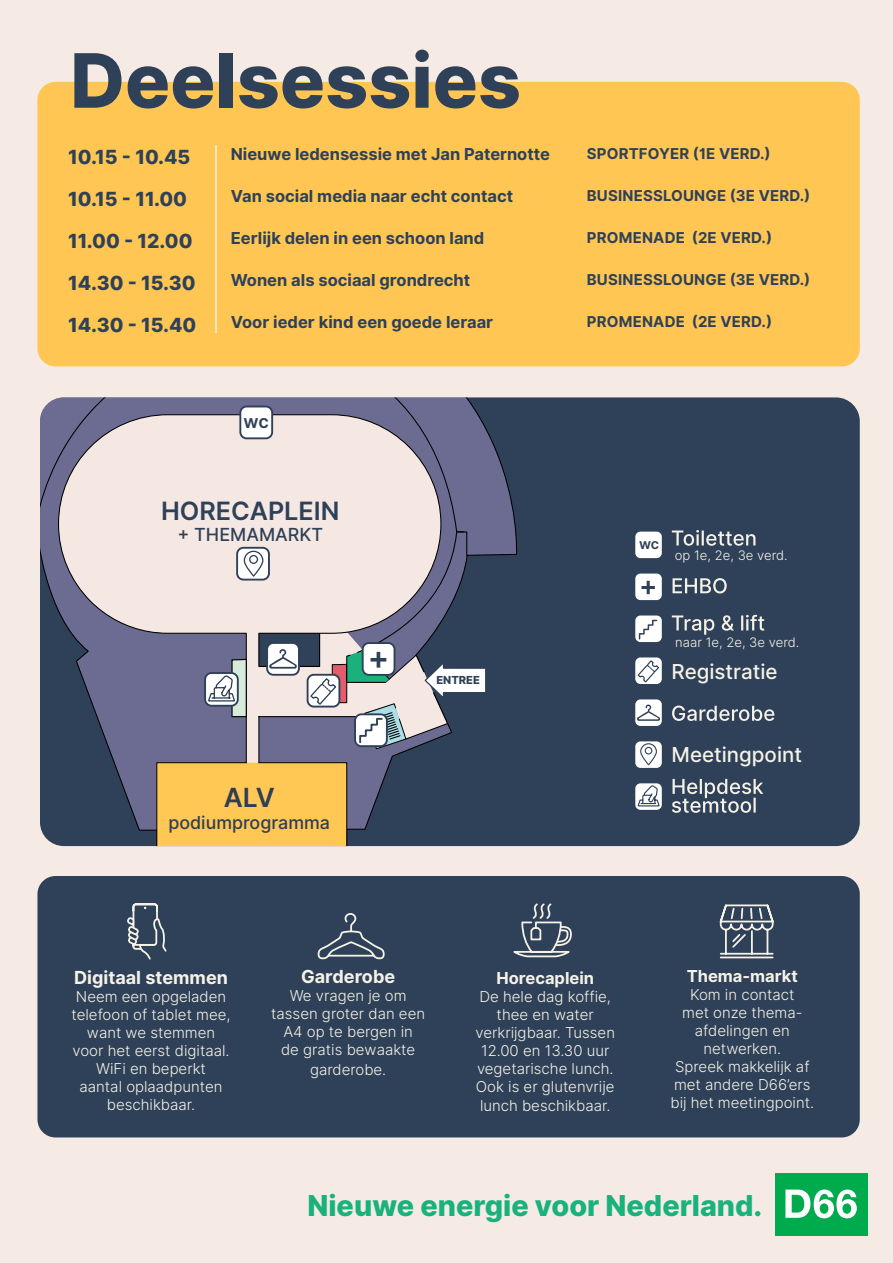
<style>
.page{position:relative;width:893px;height:1263px;background:#f5eae4}
.page>*{position:absolute;margin:0;border:0;box-sizing:border-box;transform-origin:0 0}
.D66_quote_tussen___Aleo{font:800 75px "Inter";color:#2e4158}
.t1{font:600 31.95px "Inter";color:#2e4158}
.D66_quote_tussen___Aleo-2{font:800 28.8px "Inter";color:#19b27d}
.t2{font:600 26.4px "Inter";color:#2f3e55}
.t3{font:600 25.2px "Inter";color:#2e4158}
.t4{font:500 20.55px "Inter";color:#f6f2e7}
.t5{font:800 19.5px "Inter";color:#2e4158}
.t6{font:600 18.15px "Inter";color:#2e4158}
.t7{font:700 18px "Inter";color:#f6f2e7}
.t8{font:500 18px "Inter";color:#2e4158}
.t9{font:500 17.85px "Inter";color:#2f3e55}
.t10{font:700 16.5px "Inter";color:#2e4158}
.t11{font:700 16.5px "Inter";color:#f6f2e7}
.t12{font:300 15px/18px "Inter";color:#f6f2e7;text-align:center}
.D66_quote_tussen___Aleo-3{font:700 15px "Inter";letter-spacing:.01em;color:#2e4158}
.t13{font:600 14.4px "Inter";color:#2e4158}
.t14{font:300 13.05px "Inter";color:#f6f2e7}
.t15{font:800 11.1px "Inter";color:#2e4158}
</style>
<div class="page">
<div style="left:37px;top:876px;width:823px;height:261px;background:#2e4158;border-radius:18px"></div>
<svg style="left:719px;top:904px;width:55px;height:55px"></svg>
<svg style="left:127px;top:903px;width:40px;height:57px"></svg>
<svg style="left:317px;top:913px;width:68px;height:47px"></svg>
<svg style="left:513px;top:903px;width:59px;height:55px"></svg>
<div style="left:37px;top:82px;width:823px;height:284px;background:#ffc654;border-radius:18px"></div>
<hr style="left:215px;top:145px;width:2px;height:188px;background:#f6f2e7">
<div style="left:775px;top:1173px;width:92px;height:63px;background:#00ab4d"></div>
<svg style="left:785px;top:1189px;width:72px;height:29px"></svg>
<div style="left:40px;top:397px;width:820px;height:449px;background:#2e4158;border-radius:24px"></div>
<svg style="left:40px;top:397px;width:487px;height:449px"></svg>
<svg style="left:57px;top:414px;width:385px;height:220px;background:#dcd1d3"></svg>
<div style="left:240px;top:406px;width:32px;height:32px;background:#fff;border-radius:6px"></div>
<div style="left:239px;top:406px;width:34px;height:33px;border:2px solid #2e4158;border-radius:6px"></div>
<svg style="left:156px;top:531px;width:331px;height:315px"></svg>
<div style="left:635px;top:532px;width:27px;height:26px;background:#fff;border-radius:5px"></div>
<div style="left:635px;top:574px;width:27px;height:26px;background:#fff;border-radius:5px"></div>
<svg style="left:641px;top:581px;width:14px;height:13px"></svg>
<div style="left:635px;top:615px;width:27px;height:27px;background:#fff;border-radius:5px"></div>
<svg style="left:638px;top:619px;width:20px;height:21px"></svg>
<div style="left:635px;top:657px;width:27px;height:27px;background:#fff;border-radius:5px"></div>
<svg style="left:636px;top:659px;width:23px;height:24px"></svg>
<div style="left:635px;top:699px;width:27px;height:27px;background:#fff;border-radius:5px"></div>
<svg style="left:637px;top:704px;width:23px;height:17px"></svg>
<div style="left:635px;top:783px;width:27px;height:27px;background:#fff;border-radius:5px"></div>
<svg style="left:637px;top:784px;width:23px;height:26px"></svg>
<div style="left:635px;top:741px;width:27px;height:27px;background:#fff;border-radius:5px"></div>
<svg style="left:640px;top:743px;width:17px;height:25px"></svg>
<div style="left:645px;top:747px;width:7px;height:7px;border:1px solid #2e4158;border-radius:50%"></div>
<svg style="left:672px;top:779px;width:91px;height:34px"></svg>
<svg style="left:672px;top:705px;width:102px;height:16px"></svg>
<svg style="left:672px;top:615px;width:92px;height:20px"></svg>
<svg style="left:673px;top:578px;width:54px;height:15px"></svg>
<svg style="left:672px;top:530px;width:83px;height:16px"></svg>
<p class="D66_quote_tussen___Aleo" style="left:70px;top:26px;width:452px">Deelsessies</p>
<p class="t5" style="left:68px;top:142px;width:124px">10.15 - 10.45</p>
<p class="t5" style="left:68px;top:184px;width:120px">10.15 - 11.00</p>
<p class="t5" style="left:68px;top:226px;width:126px">11.00 - 12.00</p>
<p class="t5" style="left:68px;top:268px;width:129px">14.30 - 15.30</p>
<p class="t5" style="left:68px;top:310px;width:130px">14.30 - 15.40</p>
<p class="t10" style="left:231px;top:142px;width:321px">Nieuwe ledensessie met Jan Paternotte</p>
<p class="t10" style="left:231px;top:184px;width:284px">Van social media naar echt contact</p>
<p class="t10" style="left:231px;top:226px;width:255px">Eerlijk delen in een schoon land</p>
<p class="t10" style="left:231px;top:268px;width:241px">Wonen als sociaal grondrecht</p>
<p class="t10" style="left:231px;top:310px;width:264px">Voor ieder kind een goede leraar</p>
<p class="t6" style="left:243px;top:408px;width:27px">wc</p>
<p class="t3" style="left:161px;top:492px;width:180px">HORECAPLEIN</p>
<p class="t8" style="left:177px;top:522px;width:147px">+ THEMAMARKT</p>
<p class="t1" style="left:368px;top:634px;width:23px">+</p>
<p class="t2" style="left:224px;top:778px;width:53px">ALV</p>
<p class="t9" style="left:168px;top:809px;width:163px">podiumprogramma</p>
<p class="t15" style="left:436px;top:672px;width:45px">ENTREE</p>
<p class="D66_quote_tussen___Aleo-3" style="left:587px;top:143px;width:185px">SPORTFOYER (1E VERD.)</p>
<p class="D66_quote_tussen___Aleo-3" style="left:587px;top:185px;width:225px">BUSINESSLOUNGE (3E VERD.)</p>
<p class="D66_quote_tussen___Aleo-3" style="left:587px;top:227px;width:187px">PROMENADE (2E VERD.)</p>
<p class="D66_quote_tussen___Aleo-3" style="left:587px;top:269px;width:225px">BUSINESSLOUNGE (3E VERD.)</p>
<p class="D66_quote_tussen___Aleo-3" style="left:587px;top:311px;width:187px">PROMENADE (2E VERD.)</p>
<p class="t13" style="left:639px;top:533px;width:22px">wc</p>
<p class="t14" style="left:675px;top:546px;width:114px">op 1e, 2e, 3e verd.</p>
<p class="t14" style="left:675px;top:633px;width:126px">naar 1e, 2e, 3e verd.</p>
<p class="t4" style="left:672px;top:657px;width:108px">Registratie</p>
<p class="t4" style="left:672px;top:739px;width:132px">Meetingpoint</p>
<p class="t7" style="left:74px;top:964px;width:155px">Digitaal stemmen</p>
<p class="t12" style="left:72px;top:987px;width:161px">Neem een opgeladen telefoon of tablet mee, want we stemmen voor het eerst digitaal.<br>WiFi en beperkt<br>aantal oplaadpunten beschikbaar.</p>
<p class="t7" style="left:301px;top:964px;width:96px">Garderobe</p>
<p class="t12" style="left:271px;top:987px;width:155px">We vragen je om tassen groter dan een<br>A4 op te bergen in<br>de gratis bewaakte</p>
<p class="t12" style="left:310px;top:1060px;width:78px">garderobe.</p>
<p class="t11" style="left:496px;top:965px;width:99px">Horecaplein</p>
<p class="t12" style="left:475px;top:987px;width:141px">De hele dag koffie, thee en water verkrijgbaar. Tussen<br>12.00 en 13.30 uur vegetarische lunch.<br>Ook is er glutenvrije</p>
<p class="t12" style="left:480px;top:1096px;width:132px">lunch beschikbaar.</p>
<p class="t11" style="left:687px;top:964px;width:113px">Thema-markt</p>
<p class="t12" style="left:670px;top:986px;width:145px">Kom in contact<br>met onze thema&shy;afdelingen en netwerken.<br>Spreek makkelijk af met andere D66’ers bij het meetingpoint.</p>
<p class="D66_quote_tussen___Aleo-2" style="left:307px;top:1184px;width:456px">Nieuwe energie voor Nederland.</p>
</div>
